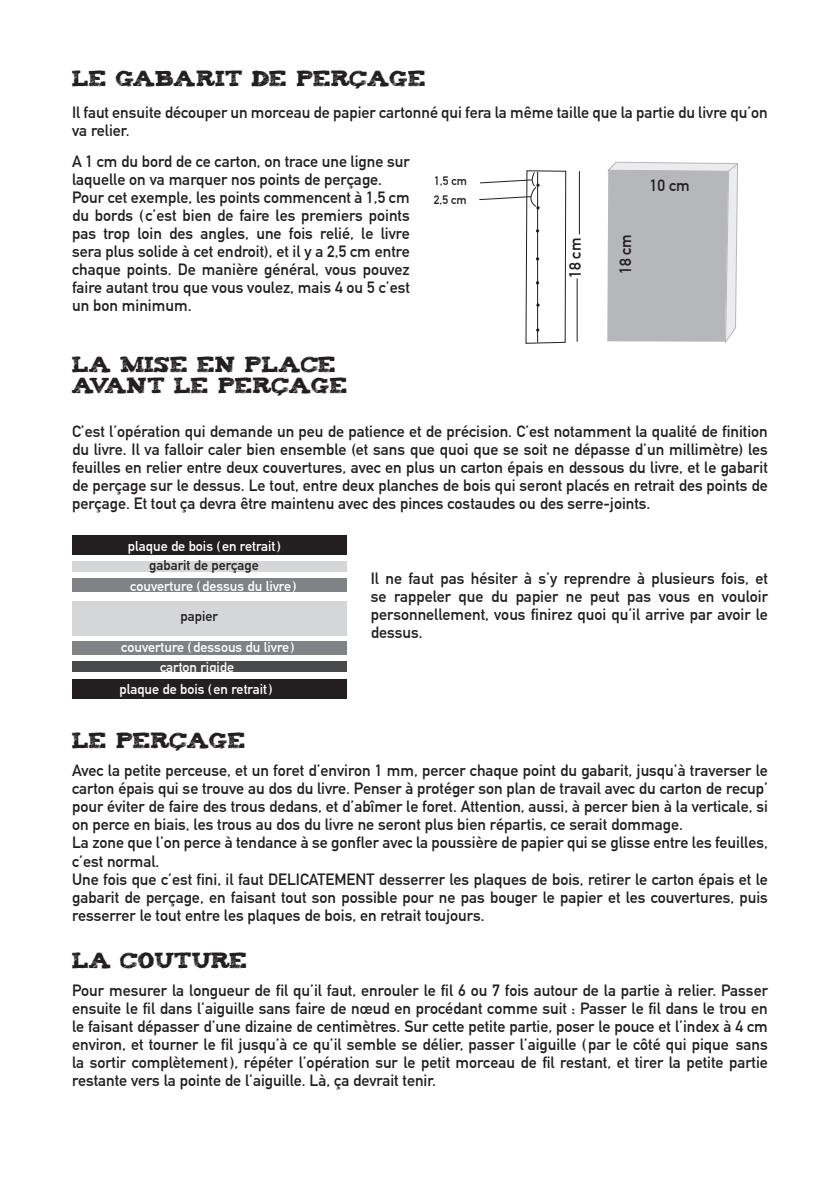
<style>
.page{position:relative;width:840px;height:1191px;background:#fff}
.page>*{position:absolute;margin:0;border:0;box-sizing:border-box;transform-origin:0 0}
.t1{font:18px/21.6px "Tiza";color:#231f20}
.t2{font:16px/18px "DIN Mittelschrift LT";color:#231f20}
.t3{font:14px/19.8px "DIN Mittelschrift LT";color:#fff}
.t4{font:14px "DIN Mittelschrift LT";color:#231f20}
.t5{font:12px/18.2px "DIN Mittelschrift LT";color:#231f20}
</style>
<div class="page">
<svg style="left:607px;top:161px;width:131px;height:182px;background:#bdbec1"></svg>
<hr style="left:578px;top:171px;width:1px;height:63px;background:#231f20">
<hr style="left:576px;top:278px;width:1px;height:64px;background:#231f20">
<svg style="left:479px;top:170px;width:87px;height:174px"></svg>
<div style="left:72px;top:535px;width:274px;height:19px;background:#231f20"></div>
<div style="left:72px;top:679px;width:274px;height:19px;background:#231f20"></div>
<div style="left:72px;top:578px;width:274px;height:14px;background:#808285"></div>
<div style="left:72px;top:641px;width:274px;height:13px;background:#808285"></div>
<div style="left:72px;top:661px;width:274px;height:11px;background:#494a4b"></div>
<div style="left:72px;top:601px;width:274px;height:34px;background:#d5d6d8"></div>
<div style="left:72px;top:560px;width:274px;height:11px;background:#d5d6d8"></div>
<p class="t1" style="left:72px;top:65px;width:355px">LE GABARIT DE PERÇAGE</p>
<p class="t2" style="left:72px;top:104px;width:697px">Il faut ensuite découper un morceau de papier cartonné qui fera la même taille que la partie du livre qu’on va relier.</p>
<p class="t2" style="left:72px;top:153px;width:339px">A 1 cm du bord de ce carton, on trace une ligne sur laquelle on va marquer nos points de perçage.<br>Pour cet exemple, les points commencent à 1,5 cm du bords ( c’est bien de faire les premiers points pas trop loin des angles, une fois relié, le livre sera plus solide à cet endroit), et il y a 2,5 cm entre chaque points. De manière général, vous pouvez faire autant trou que vous voulez, mais 4 ou 5 c’est un bon minimum.</p>
<p class="t5" style="left:433px;top:172px;width:35px">1,5 cm<br>2,5 cm</p>
<p class="t2" style="left:649px;top:176px;width:41px">10 cm</p>
<p class="t2" style="left:616px;top:274px;width:41px;rotate:-90deg">18 cm</p>
<p class="t2" style="left:566px;top:278px;width:41px;rotate:-90deg">18 cm</p>
<p class="t1" style="left:72px;top:351px;width:277px">LA MISE EN PLACE<br>AVANT LE PERÇAGE</p>
<p class="t2" style="left:72px;top:422px;width:697px;text-align:justify">C’est l’opération qui demande un peu de patience et de précision. C’est notamment la qualité de finition du livre. Il va falloir caler bien ensemble (et sans que quoi que se soit ne dépasse d’un millimètre) les feuilles en relier entre deux couvertures, avec en plus un carton épais en dessous du livre, et le gabarit de perçage sur le dessus. Le tout, entre deux planches de bois qui seront placés en retrait des points de perçage. Et tout ça devra être maintenu avec des pinces costaudes ou des serre-joints.</p>
<p class="t3" style="left:128px;top:536px;width:155px">plaque de bois (en retrait)</p>
<p class="t4" style="left:149px;top:557px;width:111px">gabarit de perçage</p>
<p class="t3" style="left:130px;top:576px;width:168px">couverture (dessus du livre )</p>
<p class="t4" style="left:180px;top:608px;width:39px">papier</p>
<p class="t3" style="left:160px;top:637px;width:136px;text-indent:-39px">couverture (dessous du livre) carton rigide</p>
<p class="t3" style="left:119px;top:679px;width:155px">plaque de bois (en retrait)</p>
<p class="t1" style="left:72px;top:727px;width:175px">LE PERÇAGE</p>
<p class="t2" style="left:370px;top:569px;width:398px;text-align:justify">Il ne faut pas hésiter à s’y reprendre à plusieurs fois, et se rappeler que du papier ne peut pas vous en vouloir personnellement, vous finirez quoi qu’il arrive par avoir le dessus.</p>
<p class="t2" style="left:72px;top:762px;width:697px">Avec la petite perceuse, et un foret d’environ 1 mm, percer chaque point du gabarit, jusqu’à traverser le carton épais qui se trouve au dos du livre. Penser à protéger son plan de travail avec du carton de recup’ pour éviter de faire des trous dedans, et d’abîmer le foret. Attention, aussi, à percer bien à la verticale, si on perce en biais, les trous au dos du livre ne seront plus bien répartis, ce serait dommage.<br>La zone que l’on perce à tendance à se gonfler avec la poussière de papier qui se glisse entre les feuilles, c’est normal.<br>Une fois que c’est fini, il faut DELICATEMENT desserrer les plaques de bois, retirer le carton épais et le gabarit de perçage, en faisant tout son possible pour ne pas bouger le papier et les couvertures, puis resserrer le tout entre les plaques de bois, en retrait toujours.</p>
<p class="t1" style="left:72px;top:948px;width:177px">LA COUTURE</p>
<p class="t2" style="left:72px;top:981px;width:697px;text-align:justify">Pour mesurer la longueur de fil qu’il faut, enrouler le fil 6 ou 7 fois autour de la partie à relier. Passer ensuite le fil dans l’aiguille sans faire de nœud en procédant comme suit : Passer le fil dans le trou en le faisant dépasser d’une dizaine de centimètres. Sur cette petite partie, poser le pouce et l’index à 4 cm environ, et tourner le fil jusqu’à ce qu’il semble se délier, passer l’aiguille (par le côté qui pique sans la sortir complètement), répéter l’opération sur le petit morceau de fil restant, et tirer la petite partie restante vers la pointe de l’aiguille. Là, ça devrait tenir.</p>
</div>
